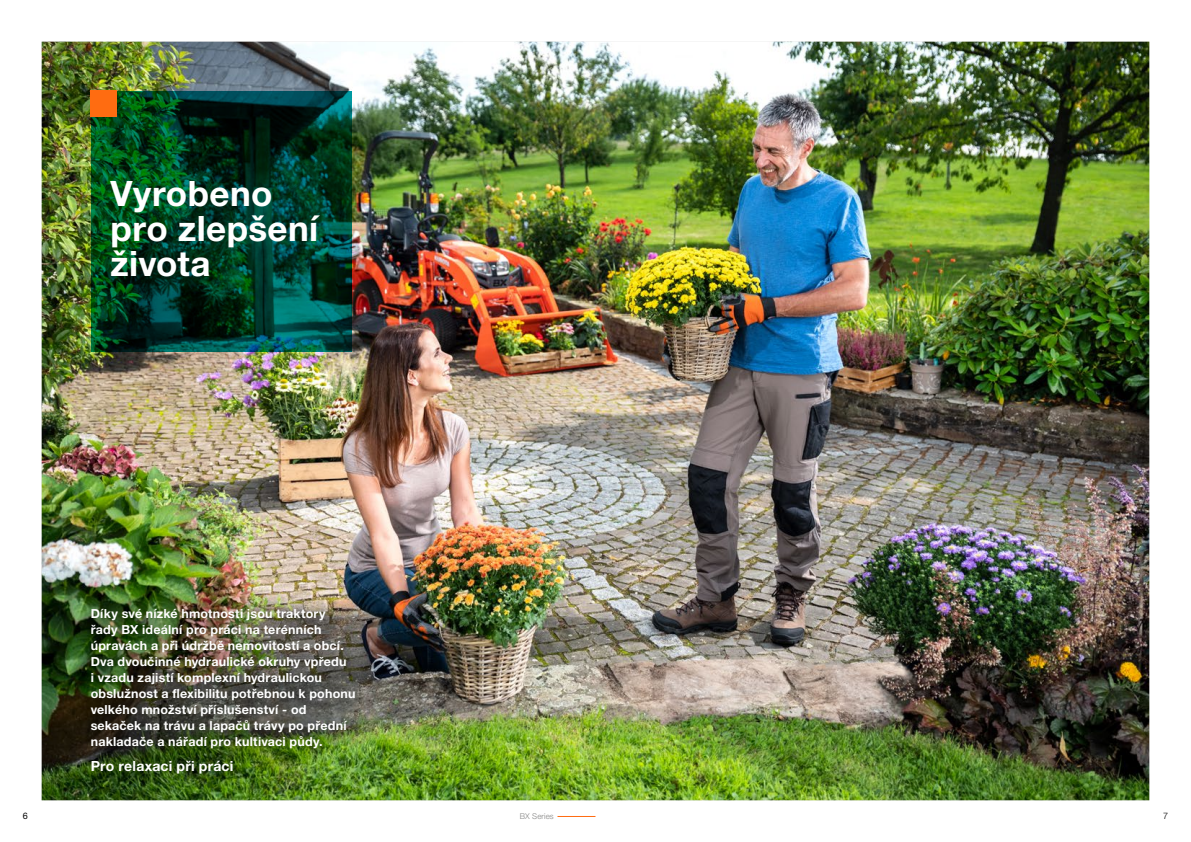
<style>
.page{position:relative;width:1191px;height:842px;background:#fff}
.page>*{position:absolute;margin:0;border:0;box-sizing:border-box;transform-origin:0 0}
.t1{font:700 35px/35px "Helvetica Neue LT Pro";letter-spacing:.01em;color:#fff}
.t2{font:700 14px "Helvetica Neue LT Pro";letter-spacing:.015em;color:#fff}
.t3{font:700 12.5px/16px "Helvetica Neue LT Pro";letter-spacing:.015em;color:#fff}
.t4{font:9px "Helvetica Neue LT Pro";color:#000}
.t5{font:300 9px "Helvetica Neue LT Pro";color:#000}
.t6{font:300 8px "Helvetica Neue LT Pro";letter-spacing:.01em;color:#878786}
</style>
<div class="page">
<hr style="left:557px;top:816px;width:38px;height:1px;background:#ff6c11">
<img style="left:42px;top:42px;width:1107px;height:758px">
<svg style="left:91px;top:91px;width:260px;height:260px;background:#003d28"></svg>
<div style="left:91px;top:91px;width:26px;height:26px;background:#ff6c11"></div>
<img style="left:73px;top:591px;width:300px;height:199px">
<h1 class="t1" style="left:111px;top:175px;width:209px">Vyrobeno pro zlepšení života</h1>
<p class="t3" style="left:91px;top:605px;width:266px">Díky své nízké hmotnosti jsou traktory<br>řady BX ideální pro práci na terénních úpravách a při údržbě nemovitostí a obcí.<br>Dva dvoučinné hydraulické okruhy vpředu<br>i vzadu zajistí komplexní hydraulickou obslužnost a flexibilitu potřebnou k pohonu velkého množství příslušenství - od sekaček na trávu a lapačů trávy po přední nakladače a nářadí pro kultivaci půdy.</p>
<p class="t2" style="left:91px;top:757px;width:144px">Pro relaxaci při práci</p>
<p class="t4" style="left:23px;top:810px;width:7px">6</p>
<p class="t6" style="left:520px;top:811px;width:35px">BX Series</p>
<p class="t5" style="left:1163px;top:811px;width:7px">7</p>
</div>
